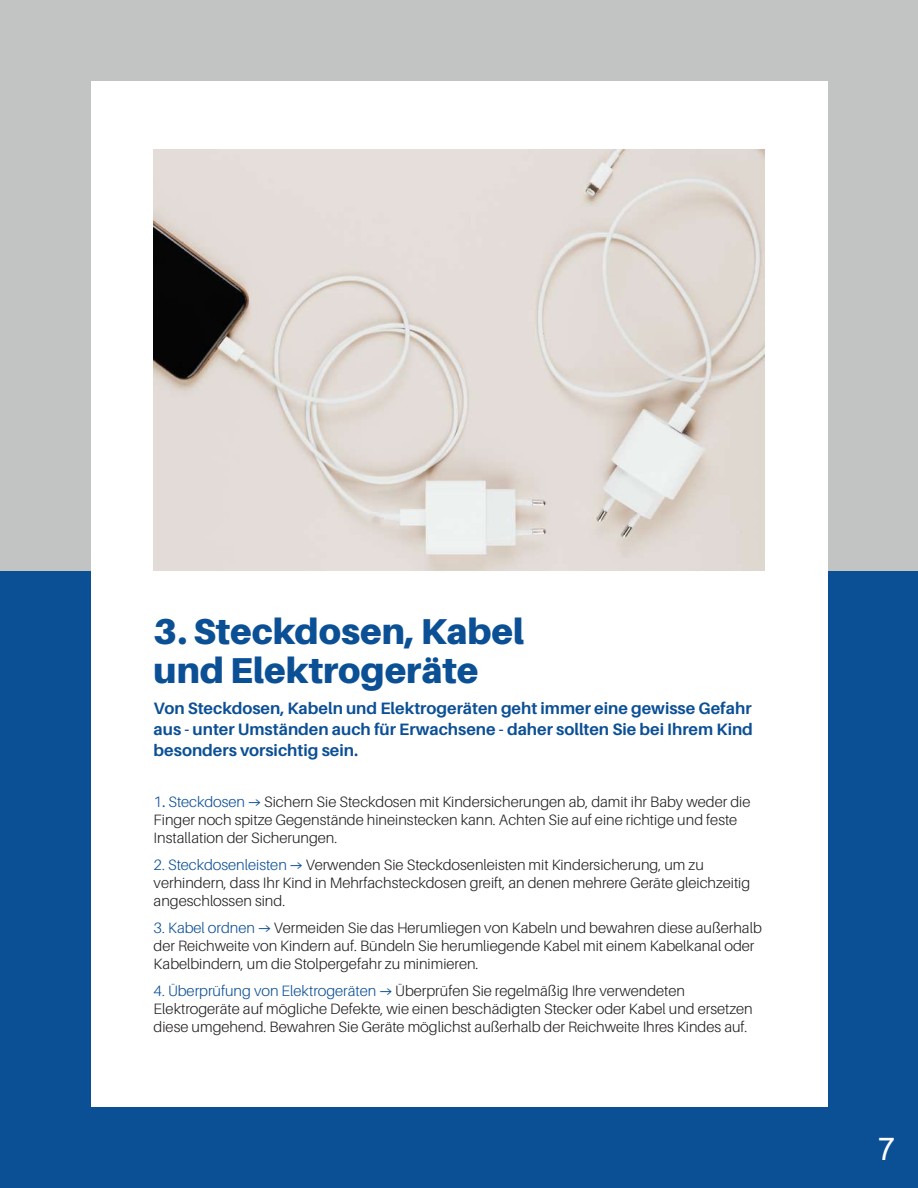
<style>
.page{position:relative;width:918px;height:1188px;background:#c2c3c3}
.page>*{position:absolute;margin:0;border:0;box-sizing:border-box;transform-origin:0 0}
.t1{font:900 36px/39px "Aileron";color:#0b4f95}
.t2{font:31.5px "Arial";color:#fff}
.t3{font:700 16.5px/21px "Aileron";color:#0b4f95;text-align:justify}
.t4{font:300 15px/18px "Aileron";color:#231f20}
.s1{color:#0b4f95}
.s2{font-family:"Myriad Pro";font-weight:400;color:#0b4f95}
.s3{font-family:"Kanit";font-size:16.5px;color:#0b4f95}
</style>
<div class="page">
<div style="left:0;top:572px;width:918px;height:616px;background:#0b4f95"></div>
<div style="left:91px;top:81px;width:737px;height:1026px;background:#fff"></div>
<img style="left:154px;top:149px;width:610px;height:422px">
<h1 class="t1" style="left:154px;top:611px;width:372px">3. Steckdosen, Kabel und Elektrogeräte</h1>
<p class="t3" style="left:154px;top:698px;width:601px">Von Steckdosen, Kabeln und Elektrogeräten geht immer eine gewisse Gefahr aus - unter Umständen auch für Erwachsene - daher sollten Sie bei Ihrem Kind besonders vorsichtig sein.</p>
<p class="t4" style="left:154px;top:793px;width:598px"><span class="s1">1</span><span class="s2">.</span> <span class="s1">Steckdosen</span> <span class="s3">→</span> Sichern Sie Steckdosen mit Kindersicherungen ab, damit ihr Baby weder die<br>Finger noch spitze Gegenstände hineinstecken kann. Achten Sie auf eine richtige und feste<br>Installation der Sicherungen.</p>
<p class="t4" style="left:154px;top:856px;width:598px"><span class="s1">2. Steckdosenleisten</span> <span class="s3">→</span> Verwenden Sie Steckdosenleisten mit Kindersicherung, um zu verhindern, dass Ihr Kind in Mehrfachsteckdosen greift, an denen mehrere Geräte gleichzeitig angeschlossen sind.</p>
<p class="t4" style="left:154px;top:919px;width:610px"><span class="s1">3. Kabel ordnen</span> <span class="s3">→</span> Vermeiden Sie das Herumliegen von Kabeln und bewahren diese außerhalb der Reichweite von Kindern auf. Bündeln Sie herumliegende Kabel mit einem Kabelkanal oder<br>Kabelbindern, um die Stolpergefahr zu minimieren.</p>
<p class="t4" style="left:154px;top:982px;width:601px"><span class="s1">4. Überprüfung von Elektrogeräten</span> <span class="s3">→</span> Überprüfen Sie regelmäßig Ihre verwendeten<br>Elektrogeräte auf mögliche Defekte, wie einen beschädigten Stecker oder Kabel und ersetzen diese umgehend. Bewahren Sie Geräte möglichst außerhalb der Reichweite Ihres Kindes auf.</p>
<h2 class="t2" style="left:878px;top:1127px;width:19px">7</h2>
</div>
